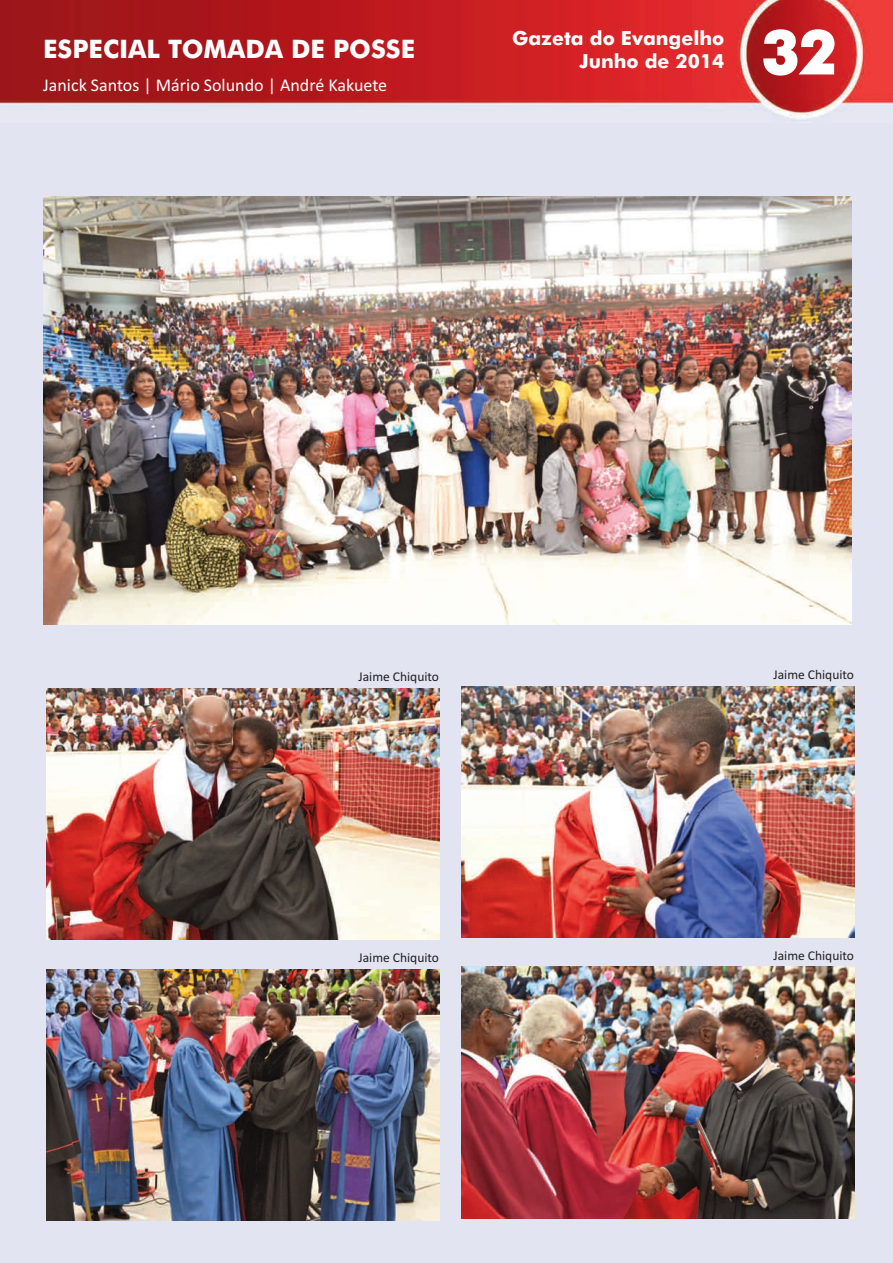
<style>
.page{position:relative;width:893px;height:1263px;background:#fff}
.page>*{position:absolute;margin:0;border:0;box-sizing:border-box;transform-origin:0 0}
.t1{font:700 60px "Futura BT";color:#fff}
.t2{font:700 25.5px "Futura BT";color:#fff}
.t3{font:700 19.5px/23.4px "Futura BT";color:#fff;text-align:right}
.t4{font:18px "Calibri";color:#fff}
.t5{font:13.5px "Calibri";color:#231f20}
</style>
<div class="page">
<div style="left:0;top:123px;width:893px;height:1140px;background:#e2e4f2"></div>
<img style="left:0;top:0;width:893px;height:123px">
<svg style="left:762px;top:28px;width:73px;height:49px;background:#c8474b"></svg>
<img style="left:43px;top:196px;width:808px;height:428px">
<img style="left:46px;top:969px;width:393px;height:251px">
<img style="left:461px;top:967px;width:393px;height:251px">
<img style="left:46px;top:688px;width:393px;height:252px">
<img style="left:461px;top:686px;width:393px;height:251px">
<h2 class="t2" style="left:43px;top:34px;width:374px">ESPECIAL TOMADA DE POSSE</h2>
<h3 class="t4" style="left:43px;top:74px;width:346px">Janick Santos | Mário Solundo | André Kakuete</h3>
<h3 class="t3" style="left:512px;top:26px;width:214px">Gazeta do Evangelho<br>Junho de 2014</h3>
<h1 class="t1" style="left:762px;top:18px;width:76px">32</h1>
<p class="t5" style="left:358px;top:668px;width:82px">Jaime Chiquito</p>
<p class="t5" style="left:773px;top:666px;width:82px">Jaime Chiquito</p>
<p class="t5" style="left:358px;top:949px;width:82px">Jaime Chiquito</p>
<p class="t5" style="left:773px;top:947px;width:82px">Jaime Chiquito</p>
</div>
